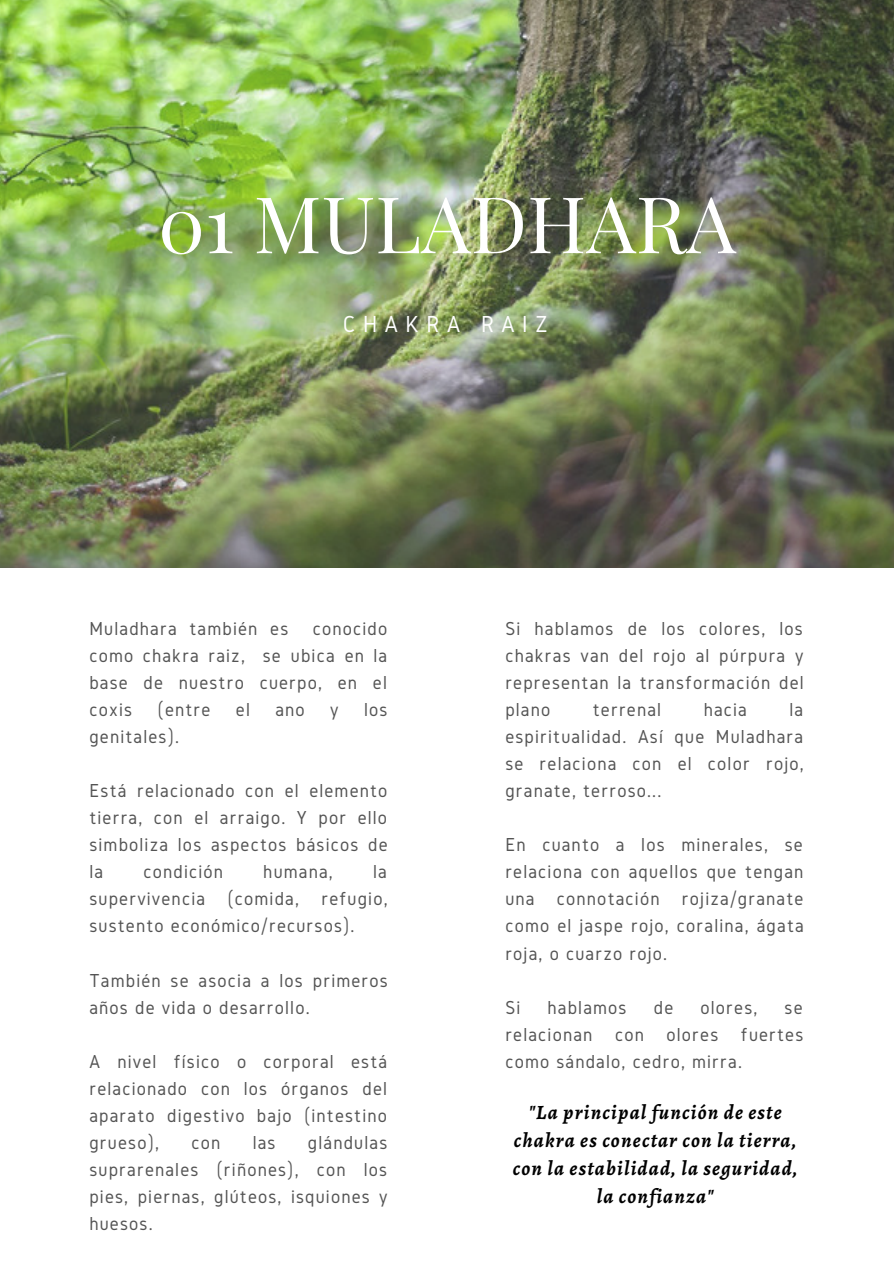
<style>
.page{position:relative;width:894px;height:1264px;background:#fff}
.page>*{position:absolute;margin:0;border:0;box-sizing:border-box;transform-origin:0 0}
.t1{font:78.3px "Playfair Display";color:#fff}
.t2{font:24.15px "Gidole";letter-spacing:.31em;color:#fff}
.t3{font:italic 700 20.25px/28.2px "Alegreya";letter-spacing:.06em;color:#000;text-align:center}
.t4{font:19.5px/27px "Gidole";letter-spacing:.06em;color:#545454;text-align:justify}
</style>
<div class="page">
<img style="left:0;top:0;width:893px;height:567px">
<p class="t1" style="left:158px;top:168px;width:579px">01 MULADHARA</p>
<p class="t2" style="left:343px;top:310px;width:206px">CHAKRA RAIZ</p>
<p class="t4" style="left:89px;top:615px;width:299px;text-indent:223px">conocido como chakra raiz, se ubica en la base de nuestro cuerpo, en el coxis</p>
<p class="t4" style="left:89px;top:615px;width:200px">Muladhara también es</p>
<p class="t4" style="left:158px;top:696px;width:54px">(entre</p>
<p class="t4" style="left:236px;top:696px;width:15px">el</p>
<p class="t4" style="left:275px;top:696px;width:31px">ano</p>
<p class="t4" style="left:330px;top:696px;width:10px">y</p>
<p class="t4" style="left:364px;top:696px;width:25px">los</p>
<p class="t4" style="left:89px;top:723px;width:91px">genitales).</p>
<p class="t4" style="left:89px;top:777px;width:299px">Está relacionado con el elemento tierra, con el arraigo. Y por ello simboliza los aspectos básicos de la</p>
<p class="t4" style="left:89px;top:858px;width:299px;text-indent:283px">la supervivencia (comida, refugio, sustento económico/recursos).</p>
<p class="t4" style="left:89px;top:966px;width:300px">También se asocia a los primeros años de vida o desarrollo.</p>
<p class="t4" style="left:143px;top:858px;width:81px">condición</p>
<p class="t4" style="left:263px;top:858px;width:71px">humana,</p>
<p class="t4" style="left:89px;top:1047px;width:299px">A nivel físico o corporal está relacionado con los órganos del aparato digestivo bajo (intestino grueso),</p>
<p class="t4" style="left:89px;top:1128px;width:300px;text-indent:218px">glándulas suprarenales (riñones), con los pies, piernas, glúteos, isquiones y huesos.</p>
<p class="t4" style="left:191px;top:1128px;width:30px">con</p>
<p class="t4" style="left:252px;top:1128px;width:24px">las</p>
<p class="t4" style="left:505px;top:615px;width:300px">Si hablamos de los colores, los chakras van del rojo al púrpura y representan la transformación del plano</p>
<p class="t4" style="left:505px;top:696px;width:300px;text-indent:284px">la espiritualidad. Así que Muladhara se relaciona con el color rojo, granate, terroso...</p>
<p class="t4" style="left:505px;top:831px;width:300px">En cuanto a los minerales, se relaciona con aquellos que tengan una connotación rojiza/granate como el jaspe rojo, coralina, ágata roja, o cuarzo rojo.</p>
<p class="t4" style="left:505px;top:993px;width:17px">Si</p>
<p class="t4" style="left:547px;top:993px;width:80px">hablamos</p>
<p class="t4" style="left:653px;top:993px;width:21px">de</p>
<p class="t4" style="left:700px;top:993px;width:58px">olores,</p>
<p class="t4" style="left:592px;top:696px;width:70px">terrenal</p>
<p class="t4" style="left:703px;top:696px;width:45px">hacia</p>
<p class="t4" style="left:505px;top:993px;width:299px;text-indent:279px">se relacionan con olores fuertes como sándalo, cedro, mirra.</p>
<p class="t3" style="left:512px;top:1097px;width:286px">"La principal función de este chakra es conectar con la tierra, con la estabilidad, la seguridad, la confianza"</p>
</div>
